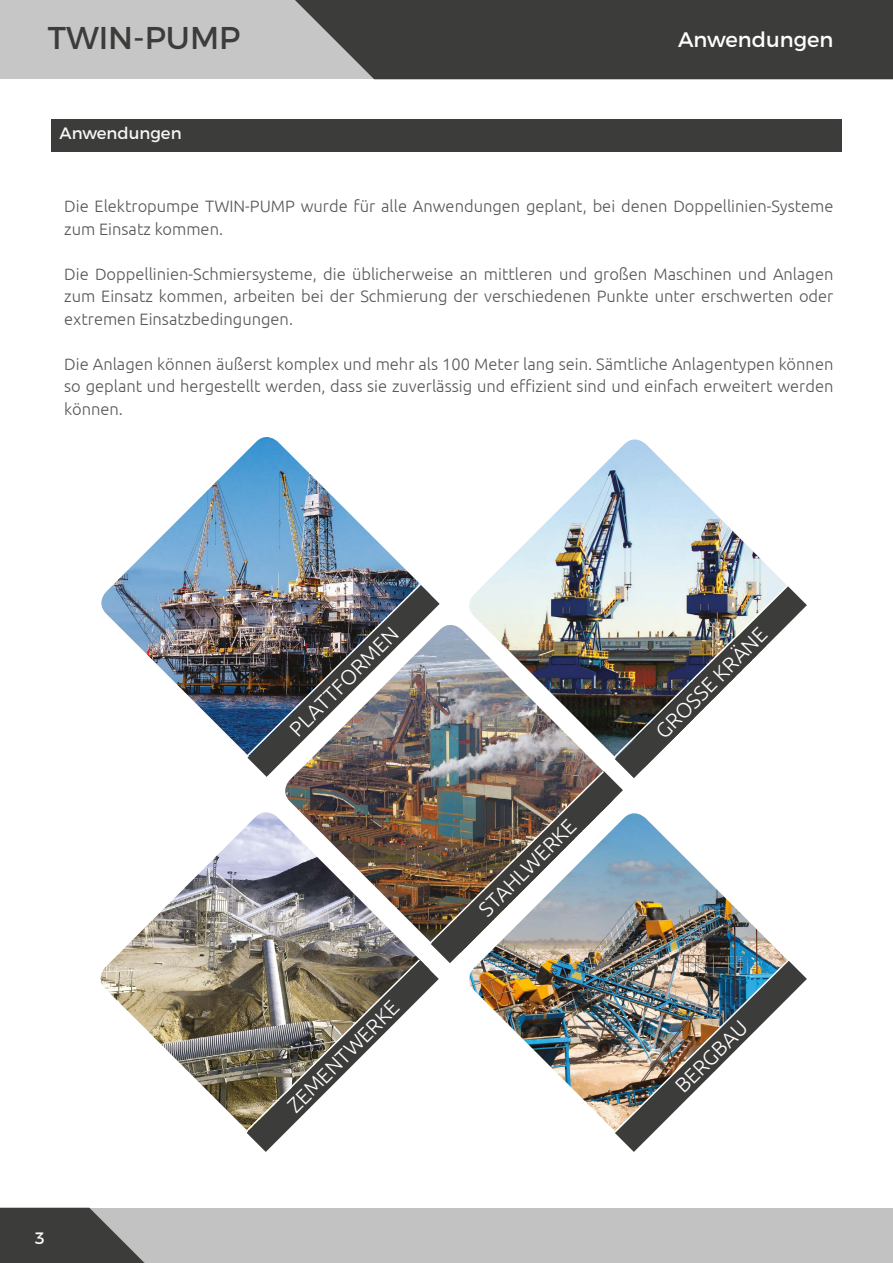
<style>
.page{position:relative;width:893px;height:1263px;background:#fff}
.page>*{position:absolute;margin:0;border:0;box-sizing:border-box;transform-origin:0 0}
.t1{font:31.5px "Montserrat";color:#3c3c3b}
.t2{font:300 21px "Ubuntu";color:#fff}
.t3{font:21px "Montserrat";color:#fff}
.t4{font:300 16.5px/22.5px "Ubuntu";color:#575756;text-align:justify}
.t5{font:16.5px "Montserrat";color:#f6f6f6}
.t6{font:16.5px "Montserrat";color:#fff}
</style>
<div class="page">
<div style="left:0;top:1208px;width:893px;height:55px;background:#c3c2c2"></div>
<svg style="left:0;top:1208px;width:145px;height:55px"></svg>
<div style="left:0;top:0;width:893px;height:79px;background:#c6c6c6"></div>
<div style="left:295px;top:0;width:598px;height:79px;background:#3c3c3b"></div>
<img style="left:100px;top:830px;width:143px;height:296px">
<img style="left:101px;top:437px;width:317px;height:314px">
<img style="left:487px;top:439px;width:279px;height:143px">
<div style="left:51px;top:119px;width:791px;height:33px;background:#3c3c3b"></div>
<img style="left:243px;top:582px;width:564px;height:570px">
<h1 class="t1" style="left:48px;top:12px;width:194px">TWIN-PUMP</h1>
<p class="t5" style="left:60px;top:120px;width:124px">Anwendungen</p>
<p class="t3" style="left:678px;top:23px;width:157px">Anwendungen</p>
<p class="t4" style="left:64px;top:195px;width:771px">Die Elektropumpe TWIN-PUMP wurde für alle Anwendungen geplant, bei denen Doppellinien-Systeme zum Einsatz kommen.</p>
<p class="t4" style="left:64px;top:262px;width:771px">Die Doppellinien-Schmiersysteme, die üblicherweise an mittleren und großen Maschinen und Anlagen zum Einsatz kommen, arbeiten bei der Schmierung der verschiedenen Punkte unter erschwerten oder extremen Einsatzbedingungen.</p>
<p class="t4" style="left:64px;top:352px;width:771px">Die Anlagen können äußerst komplex und mehr als 100 Meter lang sein. Sämtliche Anlagentypen können so geplant und hergestellt werden, dass sie zuverlässig und effizient sind und einfach erweitert werden können.</p>
<p class="t6" style="left:35px;top:1225px;width:12px">3</p>
<p class="t2" style="left:284px;top:723px;width:146px;rotate:-45deg">PLATTFORMEN</p>
<p class="t2" style="left:282px;top:1100px;width:150px;rotate:-45deg">ZEMENTWERKE</p>
<p class="t2" style="left:473px;top:904px;width:129px;rotate:-45deg">STAHLWERKE</p>
<p class="t2" style="left:650px;top:726px;width:149px;rotate:-45deg">GROSSE KRÄNE</p>
<p class="t2" style="left:670px;top:1080px;width:94px;rotate:-45deg">BERGBAU</p>
</div>
